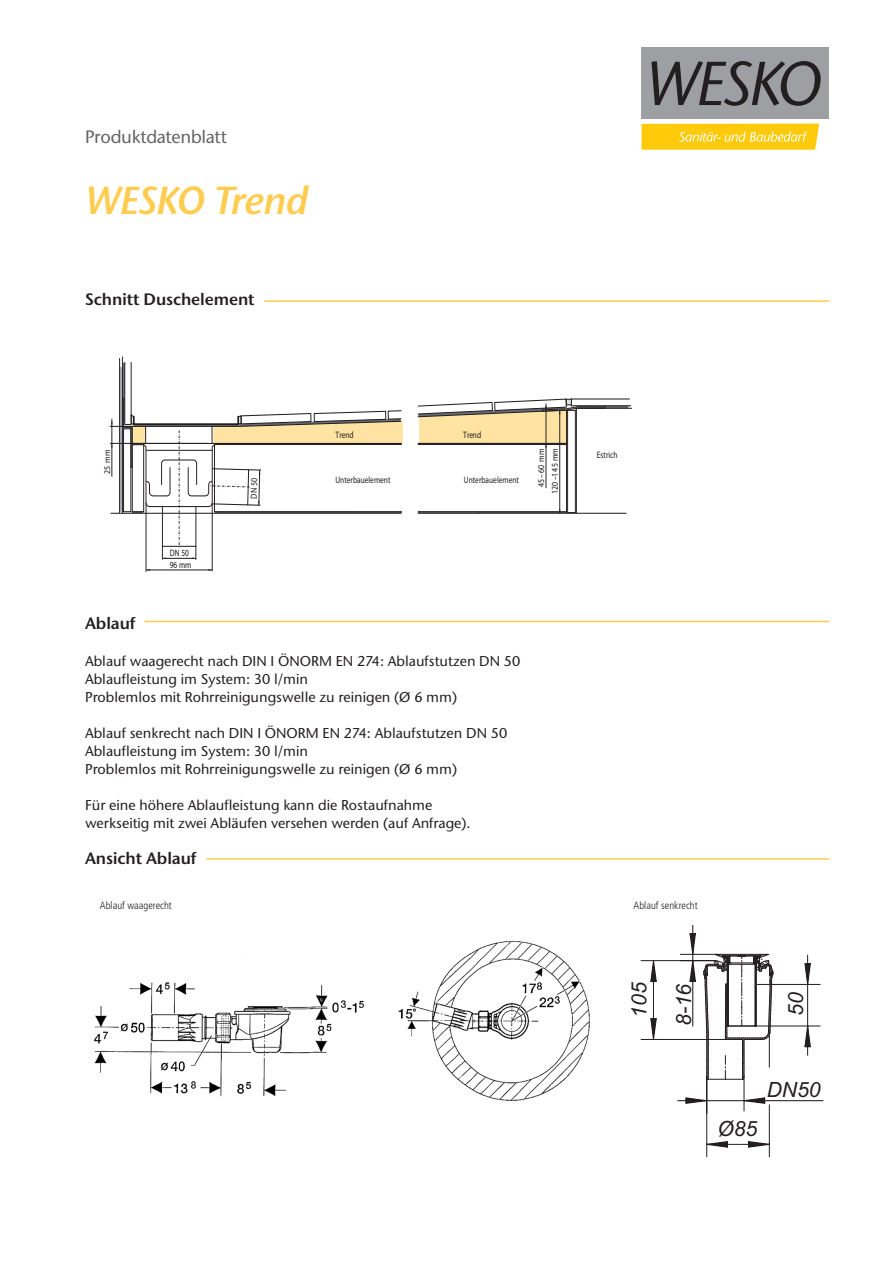
<style>
.page{position:relative;width:893px;height:1263px;background:#fff}
.page>*{position:absolute;margin:0;border:0;box-sizing:border-box;transform-origin:0 0}
.t1{font:italic 600 39px "Stone Sans ITC Std";letter-spacing:-.03em;color:#fecc4e}
.t2{font:italic 21px "Arial";color:#231f20}
.t3{font:500 18px "Stone Sans ITC Std";letter-spacing:-.015em;color:#636366}
.t4{font:600 16.5px "Stone Sans ITC Std";letter-spacing:-.01em;color:#231f20}
.Technische_Daten_Bes{font:500 14.25px "Stone Sans ITC Std";color:#231f20}
.Technische_Daten_Bes-2{font:300 condensed 10.5px "Frutiger LT Std";color:#231f20}
.t5{font:italic 9.45px "Stone Sans";color:#231f20;scale:.79 1}
.t6{font:italic 9.45px/11.6px "Stone Sans";color:#1a161a;scale:.79 1}
.t7{font:italic 8.85px/13.8px "Stone Sans";color:#1a161a;text-align:right;scale:.89 1}
</style>
<div class="page">
<div style="left:642px;top:48px;width:187px;height:71px;background:#9d9fa2"></div>
<svg style="left:642px;top:124px;width:177px;height:26px;background:#fecf21"></svg>
<svg style="left:651px;top:61px;width:170px;height:45px"></svg>
<hr style="left:206px;top:858px;width:623px;height:2px;background:#fecc4e">
<hr style="left:145px;top:621px;width:684px;height:1px;background:#fecc4e">
<hr style="left:122px;top:357px;width:1px;height:156px;background:#231f20">
<hr style="left:119px;top:358px;width:1px;height:155px;background:#231f20">
<hr style="left:146px;top:503px;width:1px;height:69px;background:#231f20">
<hr style="left:212px;top:503px;width:1px;height:68px;background:#231f20">
<hr style="left:146px;top:570px;width:66px;height:1px;background:#231f20">
<svg style="left:417px;top:398px;width:215px;height:116px"></svg>
<svg style="left:110px;top:362px;width:293px;height:198px"></svg>
<hr style="left:264px;top:300px;width:565px;height:2px;background:#fecc4e">
<img style="left:94px;top:941px;width:496px;height:160px">
<hr style="left:678px;top:1100px;width:145px;height:1px;background:#231f20">
<hr style="left:692px;top:925px;width:1px;height:101px;background:#231f20">
<svg style="left:641px;top:933px;width:180px;height:224px"></svg>
<p class="t3" style="left:85px;top:125px;width:143px">Produktdatenblatt</p>
<p class="t1" style="left:85px;top:177px;width:225px">WESKO Trend</p>
<p class="t4" style="left:85px;top:289px;width:171px">Schnitt Duschelement</p>
<p class="t7" style="left:100px;top:474px;width:29px;rotate:-90deg">52 mm</p>
<p class="t7" style="left:247px;top:498px;width:24px;rotate:-89deg">DN 50</p>
<p class="t5" style="left:335px;top:429px;width:25px">Trend</p>
<p class="t5" style="left:463px;top:429px;width:25px">Trend</p>
<p class="t5" style="left:335px;top:474px;width:71px">Unterbauelement</p>
<p class="t5" style="left:464px;top:474px;width:71px">Unterbauelement</p>
<p class="t7" style="left:534px;top:494px;width:53px;rotate:-90deg">4 6–5 0 m m<br>021 – 41 5 m m</p>
<p class="t4" style="left:85px;top:613px;width:52px">Ablauf</p>
<p class="t6" style="left:170px;top:547px;width:29px">DN 50<br>96 mm</p>
<p class="Technische_Daten_Bes" style="left:85px;top:652px;width:437px">Ablauf waagerecht nach DIN I ÖNORM EN 274: Ablaufstutzen DN 50</p>
<p class="Technische_Daten_Bes" style="left:85px;top:670px;width:224px">Ablaufleistung im System: 30 l/min</p>
<p class="Technische_Daten_Bes" style="left:85px;top:688px;width:374px">Problemlos mit Rohrreinigungswelle zu reinigen (Ø 6 mm)</p>
<p class="Technische_Daten_Bes" style="left:85px;top:724px;width:424px">Ablauf senkrecht nach DIN I ÖNORM EN 274: Ablaufstutzen DN 50</p>
<p class="Technische_Daten_Bes" style="left:85px;top:742px;width:224px">Ablaufleistung im System: 30 l/min</p>
<p class="Technische_Daten_Bes" style="left:85px;top:760px;width:374px">Problemlos mit Rohrreinigungswelle zu reinigen (Ø 6 mm)</p>
<p class="Technische_Daten_Bes" style="left:85px;top:796px;width:349px">Für eine höhere Ablaufleistung kann die Rostaufnahme</p>
<p class="Technische_Daten_Bes" style="left:85px;top:814px;width:387px">werkseitig mit zwei Abläufen versehen werden (auf Anfrage).</p>
<p class="t4" style="left:85px;top:848px;width:113px">Ansicht Ablauf</p>
<p class="t5" style="left:597px;top:449px;width:28px">Estrich</p>
<p class="Technische_Daten_Bes-2" style="left:100px;top:900px;width:73px">Ablauf waagerecht</p>
<p class="Technische_Daten_Bes-2" style="left:634px;top:900px;width:66px">Ablauf senkrecht</p>
<p class="t2" style="left:627px;top:1018px;width:37px;rotate:-90deg">105</p>
<p class="t2" style="left:784px;top:1016px;width:25px;rotate:-90deg">50</p>
<p class="t2" style="left:672px;top:1026px;width:44px;rotate:-90deg">8-16</p>
<p class="t2" style="left:717px;top:1116px;width:41px">Ø85</p>
<p class="t2" style="left:767px;top:1077px;width:55px">DN50</p>
</div>
